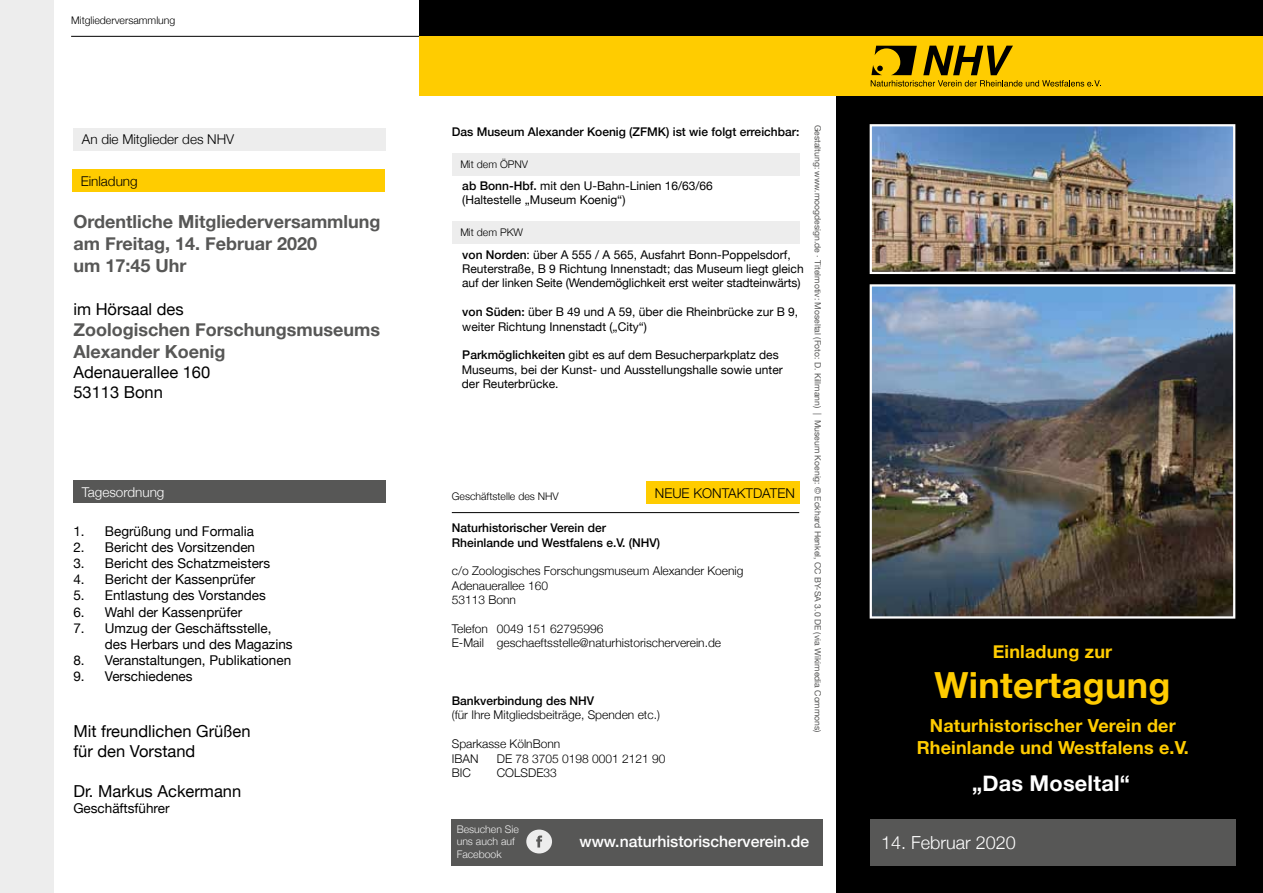
<style>
.page{position:relative;width:1263px;height:893px;background:#fff}
.page>*{position:absolute;margin:0;border:0;box-sizing:border-box;transform-origin:0 0}
.t1{font:700 36px "Helvetica Neue";letter-spacing:.01em;color:#fc0}
.t2{font:700 21.75px "Helvetica Neue";letter-spacing:.01em;color:#fff}
.t3{font:700 18px/21.6px "Helvetica Neue";color:#575756}
.t4{font:700 18px/21.6px "Helvetica Neue";letter-spacing:.01em;color:#fc0;text-align:center}
.t5{font:300 18px "Helvetica Neue";color:#fff}
.t6{font:16.5px/19.8px "Helvetica Neue";color:#000}
.t7{font:500 15.75px "Helvetica Neue";color:#fff}
.t8{font:13.5px/16.2px "Helvetica Neue";color:#000}
.t9{font:300 13.5px "Helvetica Neue";color:#000}
.t10{font:300 13.5px "Helvetica Neue";color:#fff}
.t11{font:12px/14.4px "Helvetica Neue";color:#000}
.t12{font:300 12px/14.4px "Helvetica Neue";color:#000}
.t13{font:500 12px/14.4px "Helvetica Neue";color:#000}
.t14{font:300 10.5px "Helvetica Neue";color:#000}
.t15{font:300 10.5px/12.6px "Helvetica Neue";color:#ededed}
.t16{font:8.7px "Helvetica Neue";color:#575756}
.s1{font-weight:500}
</style>
<div class="page">
<div style="left:73px;top:128px;width:313px;height:23px;background:#ededed"></div>
<hr style="left:71px;top:36px;width:1192px;height:1px;background:#000">
<div style="left:837px;top:0;width:426px;height:893px;background:#000"></div>
<div style="left:420px;top:0;width:843px;height:37px;background:#000"></div>
<div style="left:420px;top:36px;width:843px;height:60px;background:#fc0"></div>
<div style="left:452px;top:153px;width:347px;height:23px;background:#ededed"></div>
<div style="left:452px;top:221px;width:347px;height:23px;background:#ededed"></div>
<svg style="left:871px;top:46px;width:230px;height:41px"></svg>
<img style="left:873px;top:287px;width:359px;height:329px">
<div style="left:870px;top:284px;width:365px;height:335px;border:2px solid #fff"></div>
<img style="left:873px;top:127px;width:359px;height:144px">
<div style="left:870px;top:124px;width:365px;height:150px;border:2px solid #fff"></div>
<div style="left:870px;top:819px;width:365px;height:47px;background:#575756"></div>
<div style="left:452px;top:819px;width:371px;height:47px;background:#575756"></div>
<div style="left:0;top:0;width:54px;height:893px;background:#ededed"></div>
<div style="left:73px;top:480px;width:313px;height:23px;background:#575756"></div>
<hr style="left:452px;top:512px;width:347px;height:1px;background:#000">
<div style="left:72px;top:169px;width:312px;height:23px;background:#fc0"></div>
<svg style="left:526px;top:829px;width:26px;height:24px"></svg>
<div style="left:646px;top:481px;width:154px;height:23px;background:#fc0"></div>
<p class="t14" style="left:71px;top:11px;width:106px">Mitgliederversammlung</p>
<p class="t9" style="left:82px;top:128px;width:154px">An die Mitglieder des NHV</p>
<p class="t9" style="left:81px;top:170px;width:59px">Einladung</p>
<h3 class="t3" style="left:73px;top:212px;width:309px">Ordentliche Mitgliederversammlung am Freitag, 14. Februar 2020<br>um 17:45 Uhr</h3>
<h3 class="t6" style="left:73px;top:300px;width:112px">im Hörsaal des</h3>
<h3 class="t3" style="left:73px;top:320px;width:308px">Zoologischen Forschungsmuseums<br>Alexander Koenig</h3>
<h3 class="t6" style="left:73px;top:363px;width:138px">Adenauerallee 160<br>53113 Bonn</h3>
<p class="t10" style="left:82px;top:481px;width:84px">Tagesordnung</p>
<p class="t8" style="left:73px;top:523px;width:182px">1. Begrüßung und Formalia</p>
<p class="t8" style="left:73px;top:540px;width:183px">2. Bericht des Vorsitzenden</p>
<p class="t8" style="left:73px;top:556px;width:198px">3. Bericht des Schatzmeisters</p>
<p class="t8" style="left:73px;top:572px;width:184px">4. Bericht der Kassenprüfer</p>
<p class="t8" style="left:73px;top:588px;width:194px">5. Entlastung des Vorstandes</p>
<p class="t8" style="left:73px;top:604px;width:170px">6. Wahl der Kassenprüfer</p>
<p class="t8" style="left:105px;top:621px;width:189px;text-indent:-31px">7. Umzug der Geschäftsstelle, des Herbars und des Magazins</p>
<p class="t8" style="left:73px;top:653px;width:219px">8. Veranstaltungen, Publikationen</p>
<p class="t8" style="left:73px;top:669px;width:121px">9. Verschiedenes</p>
<h3 class="t6" style="left:73px;top:722px;width:179px">Mit freundlichen Grüßen für den Vorstand</h3>
<h3 class="t6" style="left:73px;top:782px;width:169px">Dr. Markus Ackermann</h3>
<p class="t8" style="left:73px;top:801px;width:98px">Geschäftsführer</p>
<p class="t13" style="left:452px;top:123px;width:349px">Das Museum Alexander Koenig (ZFMK) ist wie folgt erreichbar:</p>
<p class="t14" style="left:460px;top:156px;width:69px">Mit dem ÖPNV</p>
<p class="t11" style="left:462px;top:179px;width:252px"><span class="s1">ab Bonn-Hbf.</span> mit den U-Bahn-Linien 16/63/66 (Haltestelle „Museum Koenig“)</p>
<p class="t14" style="left:460px;top:224px;width:64px">Mit dem PKW</p>
<p class="t11" style="left:462px;top:248px;width:343px"><span class="s1">von Norden</span>: über A 555 / A 565, Ausfahrt Bonn-Poppelsdorf,<br>Reuterstraße, B 9 Richtung Innenstadt; das Museum liegt gleich auf der linken Seite (Wendemöglichkeit erst weiter stadteinwärts)</p>
<p class="t11" style="left:462px;top:305px;width:337px"><span class="s1">von Süden:</span> über B 49 und A 59, über die Rheinbrücke zur B 9, weiter Richtung Innenstadt („City“)</p>
<p class="t11" style="left:462px;top:349px;width:322px"><span class="s1">Parkmöglichkeiten</span> gibt es auf dem Besucherparkplatz des<br>Museums, bei der Kunst- und Ausstellungshalle sowie unter der Reuterbrücke.</p>
<p class="t14" style="left:452px;top:488px;width:108px">Geschäftstelle des NHV</p>
<p class="t9" style="left:655px;top:482px;width:141px">NEUE KONTAKTDATEN</p>
<p class="t13" style="left:452px;top:520px;width:210px">Naturhistorischer Verein der<br>Rheinlande und Westfalens e.V. (NHV)</p>
<p class="t12" style="left:452px;top:563px;width:293px">c/o Zoologisches Forschungsmuseum Alexander Koenig<br>Adenauerallee 160<br>53113 Bonn</p>
<p class="t12" style="left:452px;top:621px;width:271px">Telefon 0049 151 62795996<br>E-Mail geschaeftsstelle@naturhistorischerverein.de</p>
<p class="t13" style="left:452px;top:693px;width:144px">Bankverbindung des NHV</p>
<p class="t12" style="left:452px;top:707px;width:210px">(für Ihre Mitgliedsbeiträge, Spenden etc.)</p>
<p class="t12" style="left:452px;top:736px;width:110px">Sparkasse KölnBonn<br>IBAN</p>
<p class="t12" style="left:497px;top:750px;width:170px">DE 78 3705 0198 0001 2121 90</p>
<p class="t12" style="left:452px;top:765px;width:21px">BIC</p>
<p class="t12" style="left:497px;top:765px;width:62px">COLSDE33</p>
<p class="t16" style="left:824px;top:125px;width:609px;rotate:90deg">Gestaltung: www.moogdesign.de · Titelmotiv: Moseltal (Foto: D. Killmann) | Museum Koenig: © Eckhard Henkel, CC BY-SA 3.0 DE (via Wikimedia Commons)</p>
<h3 class="t4" style="left:993px;top:641px;width:121px">Einladung zur</h3>
<h1 class="t1" style="left:934px;top:657px;width:237px">Wintertagung</h1>
<h3 class="t4" style="left:917px;top:716px;width:274px">Naturhistorischer Verein der<br>Rheinlande und Westfalens e.V.</h3>
<h2 class="t2" style="left:972px;top:766px;width:159px">„Das Moseltal“</h2>
<p class="t15" style="left:457px;top:822px;width:64px">Besuchen Sie uns auch auf<br>Facebook</p>
<h3 class="t7" style="left:579px;top:828px;width:231px">www.naturhistorischerverein.de</h3>
<h3 class="t5" style="left:881px;top:828px;width:136px">14. Februar 2020</h3>
</div>
